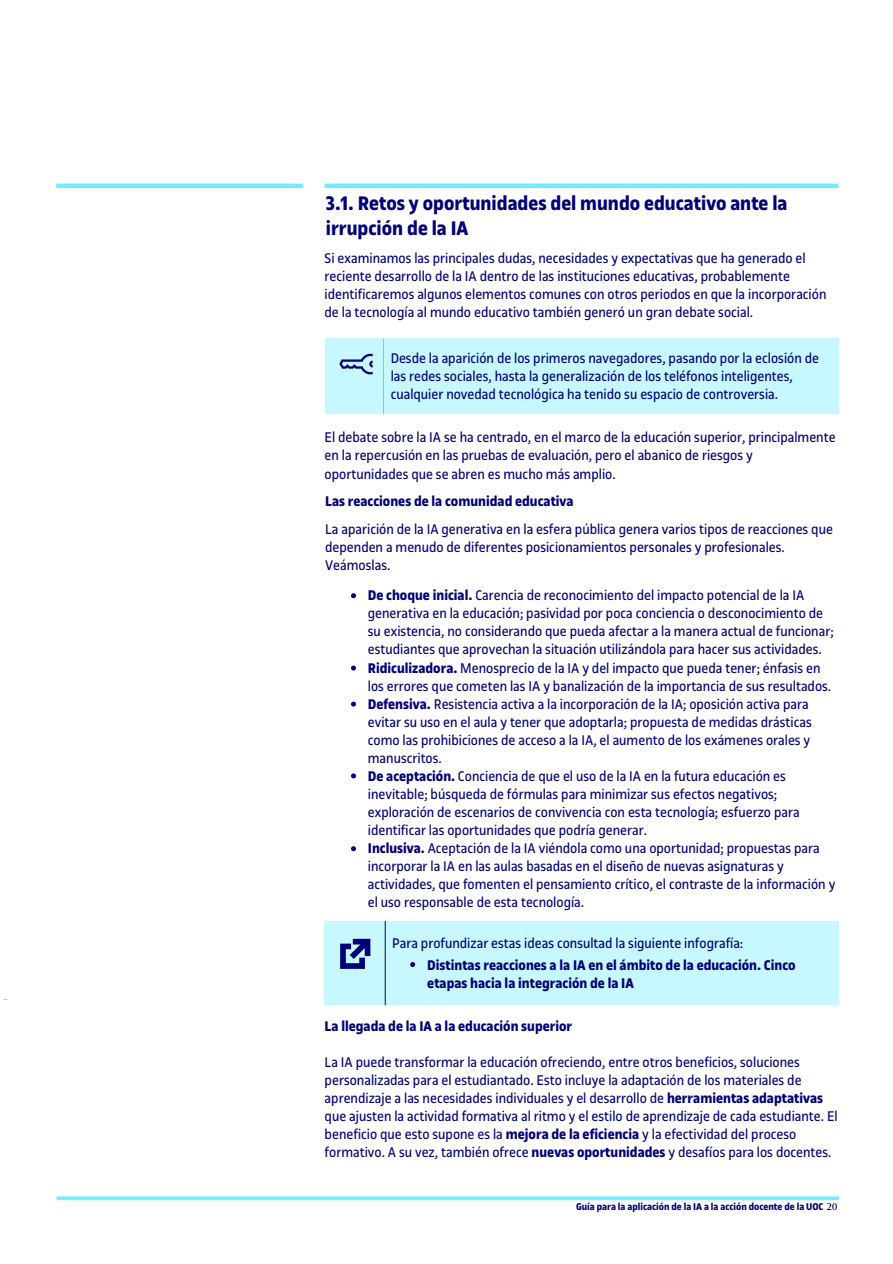
<style>
.page{position:relative;width:893px;height:1264px;background:#fff}
.page>*{position:absolute;margin:0;border:0;box-sizing:border-box;transform-origin:0 0}
.t1{font:700 21px/25.2px "UOC Sans";color:#000078}
.t2{font:15px/18px "UOC Sans";color:#000078}
.t3{font:700 15px/18px "UOC Sans";color:#000078}
.t4{font:700 10.5px "UOC Sans";color:#000078}
.s1{font-weight:700}
.s2{font-family:"UOC Serif";font-weight:400}
</style>
<div class="page">
<div style="left:56px;top:183px;width:247px;height:5px;background:#73ecff"></div>
<div style="left:325px;top:183px;width:513px;height:5px;background:#73ecff"></div>
<div style="left:325px;top:338px;width:513px;height:76px;background:#c7f8ff"></div>
<div style="left:325px;top:920px;width:514px;height:84px;background:#c7f8ff"></div>
<svg style="left:410px;top:962px;width:5px;height:4px"></svg>
<svg style="left:340px;top:938px;width:30px;height:30px"></svg>
<svg style="left:351px;top:665px;width:5px;height:5px"></svg>
<svg style="left:351px;top:593px;width:5px;height:5px"></svg>
<svg style="left:351px;top:701px;width:5px;height:5px"></svg>
<svg style="left:351px;top:773px;width:5px;height:5px"></svg>
<svg style="left:351px;top:846px;width:5px;height:5px"></svg>
<svg style="left:339px;top:353px;width:34px;height:21px"></svg>
<hr style="left:57px;top:1196px;width:782px;height:3px;background:#73edff">
<h1 class="t1" style="left:326px;top:190px;width:463px">3.1. Retos y oportunidades del mundo educativo ante la irrupción de la IA</h1>
<p class="t2" style="left:325px;top:249px;width:503px">Si examinamos las principales dudas, necesidades y expectativas que ha generado el reciente desarrollo de la IA dentro de las instituciones educativas, probablemente identificaremos algunos elementos comunes con otros periodos en que la incorporación de la tecnología al mundo educativo también generó un gran debate social.</p>
<p class="t2" style="left:391px;top:349px;width:430px">Desde la aparición de los primeros navegadores, pasando por la eclosión de las redes sociales, hasta la generalización de los teléfonos inteligentes, cualquier novedad tecnológica ha tenido su espacio de controversia.</p>
<p class="t2" style="left:325px;top:428px;width:512px">El debate sobre la IA se ha centrado, en el marco de la educación superior, principalmente en la repercusión en las pruebas de evaluación, pero el abanico de riesgos y oportunidades que se abren es mucho más amplio.</p>
<p class="t3" style="left:325px;top:492px;width:250px">Las reacciones de la comunidad educativa</p>
<p class="t2" style="left:325px;top:520px;width:509px">La aparición de la IA generativa en la esfera pública genera varios tipos de reacciones que dependen a menudo de diferentes posicionamientos personales y profesionales.<br>Veámoslas.</p>
<p class="t2" style="left:368px;top:586px;width:469px"><span class="s1">De choque inicial.</span> Carencia de reconocimiento del impacto potencial de la IA generativa en la educación; pasividad por poca conciencia o desconocimiento de su existencia, no considerando que pueda afectar a la manera actual de funcionar; estudiantes que aprovechan la situación utilizándola para hacer sus actividades.<br><span class="s1">Ridiculizadora.</span> Menosprecio de la IA y del impacto que pueda tener; énfasis en los errores que cometen las IA y banalización de la importancia de sus resultados.<br><span class="s1">Defensiva.</span> Resistencia activa a la incorporación de la IA; oposición activa para evitar su uso en el aula y tener que adoptarla; propuesta de medidas drásticas como las prohibiciones de acceso a la IA, el aumento de los exámenes orales y manuscritos.<br><span class="s1">De aceptación.</span> Conciencia de que el uso de la IA en la futura educación es inevitable; búsqueda de fórmulas para minimizar sus efectos negativos; exploración de escenarios de convivencia con esta tecnología; esfuerzo para identificar las oportunidades que podría generar.<br><span class="s1">Inclusiva.</span> Aceptación de la IA viéndola como una oportunidad; propuestas para incorporar la IA en las aulas basadas en el diseño de nuevas asignaturas y actividades, que fomenten el pensamiento crítico, el contraste de la información y el uso responsable de esta tecnología.</p>
<p class="t2" style="left:392px;top:933px;width:353px">Para profundizar estas ideas consultad la siguiente infografía:</p>
<p class="t3" style="left:427px;top:956px;width:370px">Distintas reacciones a la IA en el ámbito de la educación. Cinco etapas hacia la integración de la IA</p>
<p class="t3" style="left:325px;top:1017px;width:249px">La llegada de la IA a la educación superior</p>
<p class="t2" style="left:325px;top:1053px;width:515px">La IA puede transformar la educación ofreciendo, entre otros beneficios, soluciones personalizadas para el estudiantado. Esto incluye la adaptación de los materiales de aprendizaje a las necesidades individuales y el desarrollo de <span class="s1">herramientas adaptativas </span>que ajusten la actividad formativa al ritmo y el estilo de aprendizaje de cada estudiante. El beneficio que esto supone es la <span class="s1">mejora de la eficiencia</span> y la efectividad del proceso formativo. A su vez, también ofrece <span class="s1">nuevas oportunidades</span> y desafíos para los docentes.</p>
<p class="t4" style="left:576px;top:1200px;width:263px">Guía para la aplicación de la IA a la acción docente de la UOC <span class="s2">20</span></p>
</div>
